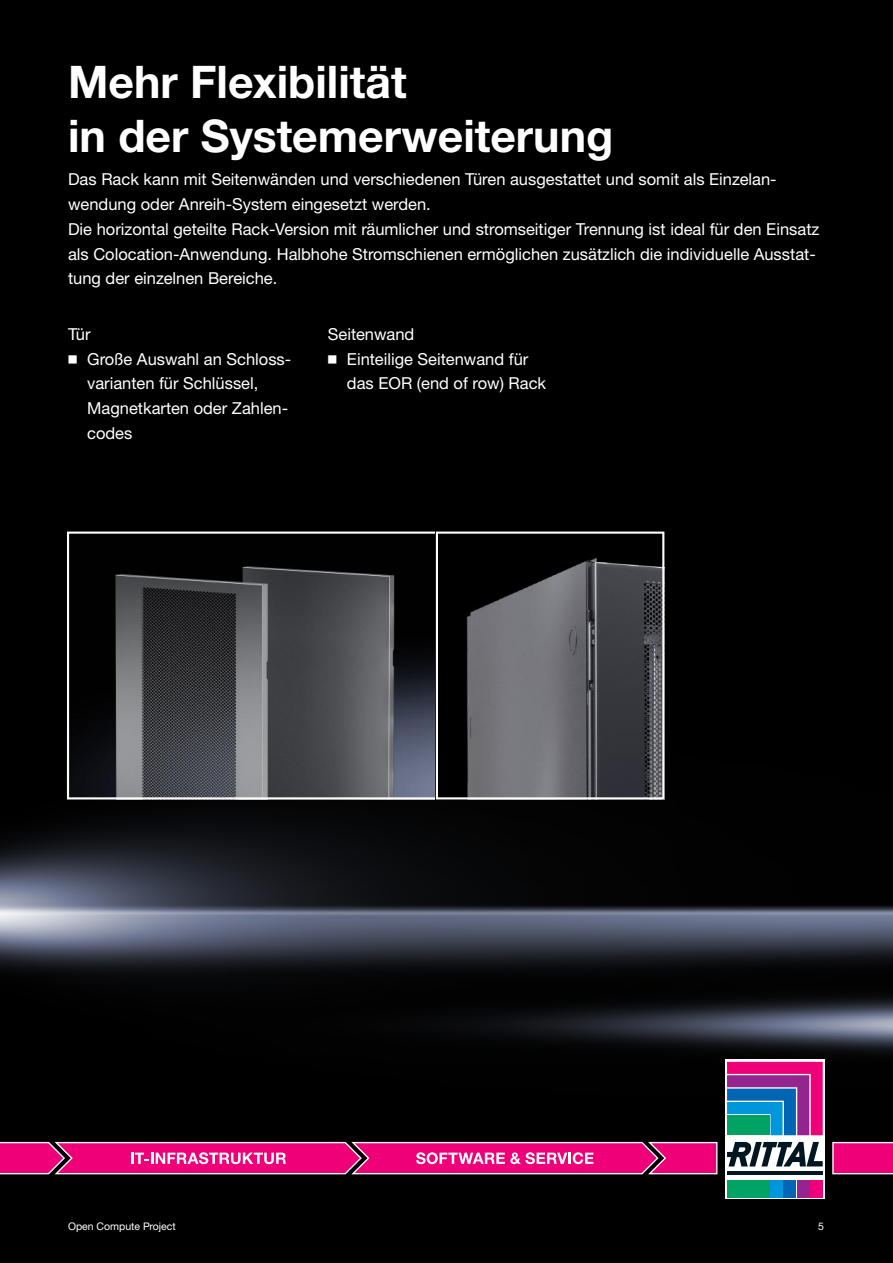
<style>
.page{position:relative;width:893px;height:1263px;background:#fff}
.page>*{position:absolute;margin:0;border:0;box-sizing:border-box;transform-origin:0 0}
.t1{font:700 45px/54px "Neue Helvetica For Rittal";color:#fff}
.t2{font:16.5px/24.8px "Neue Helvetica For Rittal";color:#fff}
.t3{font:10.5px "Neue Helvetica For Rittal";color:#fff}
.s1{font-weight:300}
</style>
<div class="page">
<img style="left:0;top:0;width:893px;height:1263px">
<img style="left:70px;top:534px;width:365px;height:262px">
<div style="left:67px;top:531px;width:371px;height:268px;border:2px solid #fff"></div>
<img style="left:439px;top:534px;width:222px;height:262px">
<div style="left:436px;top:531px;width:228px;height:268px;border:2px solid #fff"></div>
<svg style="left:725px;top:1060px;width:100px;height:139px"></svg>
<svg style="left:727px;top:1170px;width:96px;height:4px"></svg>
<svg style="left:727px;top:1142px;width:96px;height:24px"></svg>
<div style="left:727px;top:1180px;width:42px;height:17px;background:#00a364"></div>
<div style="left:770px;top:1180px;width:12px;height:17px;background:#0096db"></div>
<div style="left:784px;top:1180px;width:12px;height:17px;background:#0065b3"></div>
<div style="left:797px;top:1180px;width:12px;height:17px;background:#94258f"></div>
<svg style="left:727px;top:1062px;width:96px;height:73px;background:#74559c"></svg>
<div style="left:811px;top:1180px;width:12px;height:17px;background:#ef0078"></div>
<svg style="left:832px;top:1142px;width:61px;height:32px;background:#ef1783"></svg>
<svg style="left:0;top:1142px;width:717px;height:32px;background:#eb298b"></svg>
<h1 class="t1" style="left:68px;top:55px;width:547px">Mehr Flexibilität<br>in der Systemerweiterung</h1>
<p class="t2" style="left:68px;top:167px;width:753px">Das Rack kann mit Seitenwänden und verschiedenen Türen ausgestattet und somit als Einzelan&shy;wendung oder Anreih-System eingesetzt werden.<br>Die horizontal geteilte Rack-Version mit räumlicher und stromseitiger Trennung ist ideal für den Einsatz als Colocation-Anwendung. Halbhohe Stromschienen ermöglichen zusätzlich die individuelle Ausstat&shy;tung der einzelnen Bereiche.</p>
<p class="t2" style="left:68px;top:322px;width:24px">Tür</p>
<p class="t2" style="left:68px;top:346px;width:225px"><span class="s1">◾</span> Große Auswahl an Schloss-</p>
<p class="t2" style="left:87px;top:371px;width:173px">varianten für Schlüssel,</p>
<p class="t2" style="left:87px;top:396px;width:202px">Magnetkarten oder Zahlen-</p>
<p class="t2" style="left:87px;top:421px;width:47px">codes</p>
<p class="t2" style="left:328px;top:322px;width:88px">Seitenwand</p>
<p class="t2" style="left:328px;top:346px;width:202px"><span class="s1">◾</span> Einteilige Seitenwand für</p>
<p class="t2" style="left:347px;top:371px;width:201px">das EOR (end of row) Rack</p>
<p class="t3" style="left:68px;top:1220px;width:109px">Open Compute Project</p>
<p class="t3" style="left:818px;top:1220px;width:7px">5</p>
</div>
